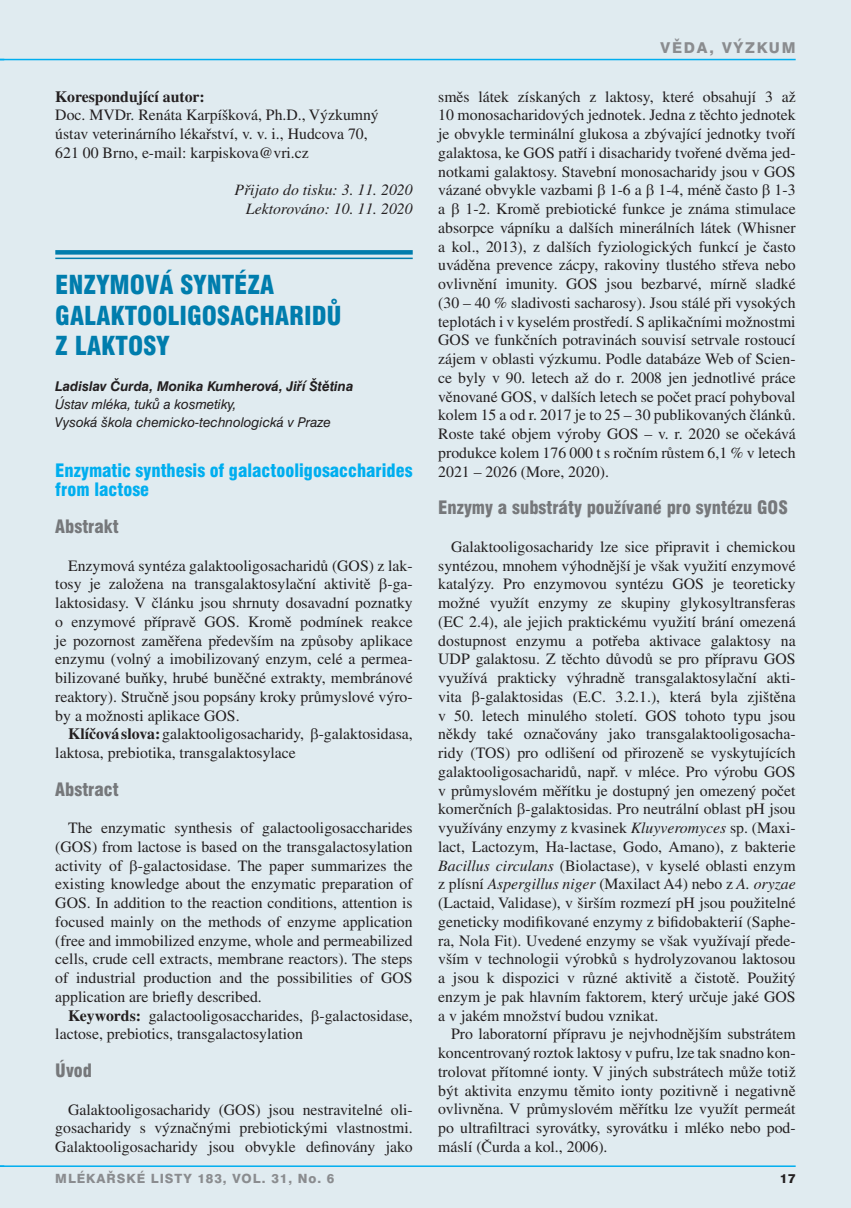
<style>
.page{position:relative;width:851px;height:1208px;background:#fff}
.page>*{position:absolute;margin:0;border:0;box-sizing:border-box;transform-origin:0 0}
.t1{font:900 condensed 25.5px/30.6px "Swiss 721 BTCE";color:#007dad}
.t2{font:900 condensed 18px "Swiss 721 BTCE";color:#76787b}
.t3{font:900 condensed 18px/18.8px "Swiss 721 BTCE";color:#00aeef}
.t4{font:15.75px/18.8px "Times CE";color:#231f20;text-align:justify}
.t5{font:italic 15.75px/18.8px "Times CE";color:#231f20;text-align:right}
.t6{font:700 15.75px "Times CE";color:#231f20}
.t7{font:800 15px "Swiss 721 BTCE";letter-spacing:.12em;color:#8a8c8f}
.t8{font:italic 13.5px/18px "Swiss 721 BTCE";color:#231f20}
.t9{font:italic 700 13.5px "Swiss 721 BTCE";color:#231f20}
.t10{font:800 12.75px "Swiss 721 BTCE";letter-spacing:.075em;color:#8a8c8f}
.t11{font:800 12.75px "Swiss 721 BTCE";color:#231f20}
.s1{font-weight:700}
.s2{font-style:italic}
</style>
<div class="page">
<div style="left:0;top:0;width:850px;height:1208px;background:#e0ebf0"></div>
<hr style="left:0;top:59px;width:795px;height:1px;background:#00aeef">
<hr style="left:0;top:1165px;width:795px;height:2px;background:#00aeef">
<div style="left:55px;top:250px;width:357px;height:5px;background:#007dad"></div>
<hr style="left:55px;top:258px;width:357px;height:1px;background:#007dad">
<p class="t6" style="left:55px;top:87px;width:151px">Korespondující autor:</p>
<p class="t4" style="left:55px;top:106px;width:325px;text-align:left">Doc. MVDr. Renáta Karpíšková, Ph.D., Výzkumný ústav veterinárního lékařství, v. v. i., Hudcova 70,<br>621 00 Brno, e-mail: karpiskova@vri.cz</p>
<p class="t5" style="left:234px;top:181px;width:180px">Přijato do tisku: 3. 11. 2020<br>Lektorováno: 10. 11. 2020</p>
<h1 class="t1" style="left:55px;top:269px;width:288px">Enzymová syntéza galaktooligosacharidů z laktosy</h1>
<p class="t9" style="left:55px;top:377px;width:300px">Ladislav Čurda, Monika Kumherová, Jiří Štětina</p>
<p class="t8" style="left:55px;top:395px;width:277px">Ústav mléka, tuků a kosmetiky,<br>Vysoká škola chemicko-technologická v Praze</p>
<p class="t3" style="left:55px;top:460px;width:359px">Enzymatic synthesis of galactooligosaccharides from lactose</p>
<p class="t2" style="left:55px;top:514px;width:65px">Abstrakt</p>
<p class="t4" style="left:55px;top:556px;width:359px;text-align:left;text-indent:13px">Enzymová syntéza galaktooligosacharidů (GOS) z lak-- tosy je založena na transgalaktosylační aktivitě -ga&shy;laktosidasy. V článku jsou shrnuty dosavadní poznatky o enzymové přípravě GOS. Kromě podmínek reakce je pozornost zaměřena především na způsoby aplikace enzymu (volný a imobilizovaný enzym, celé a permea&shy;bilizované buňky, hrubé buněčné extrakty, membránové reaktory). Stručně jsou popsány kroky průmyslové výro&shy;by a možnosti aplikace GOS.</p>
<p class="t4" style="left:55px;top:724px;width:359px;text-indent:13px"><span class="s1">Klíčová slova:</span> galaktooligosacharidy, β -galaktosidasa, laktosa, prebiotika, transgalaktosylace</p>
<p class="t2" style="left:55px;top:777px;width:65px">Abstract</p>
<p class="t4" style="left:55px;top:818px;width:359px;text-indent:13px">The enzymatic synthesis of galactooligosaccharides (GOS) from lactose is based on the transgalactosylation activity of -galactosidase. The paper summarizes the existing knowledge about the enzymatic preparation of GOS. In addition to the reaction conditions, attention is focused mainly on the methods of enzyme application (free and immobilized enzyme, whole and permeabilized cells, crude cell extracts, membrane reactors). The steps of industrial production and the possibilities of GOS application are briefly described.</p>
<p class="t4" style="left:55px;top:1005px;width:359px;text-indent:13px"><span class="s1">Keywords:</span> galactooligosaccharides, -galactosidase, lactose, prebiotics, transgalactosylation</p>
<p class="t2" style="left:55px;top:1058px;width:38px">Úvod</p>
<p class="t4" style="left:55px;top:1099px;width:359px;text-indent:13px">Galaktooligosacharidy (GOS) jsou nestravitelné oli&shy;gosacharidy s význačnými prebiotickými vlastnostmi.<br>Galaktooligosacharidy jsou obvykle definovány jako</p>
<p class="t7" style="left:660px;top:38px;width:137px">VĚDA, VÝZKUM</p>
<p class="t4" style="left:438px;top:87px;width:359px">směs látek získaných z laktosy, které obsahují 3 až 10 monosacharidových jednotek. Jedna z těchto jednotek je obvykle terminální glukosa a zbývající jednotky tvoří galaktosa, ke GOS patří i disacharidy tvořené dvěma jed&shy;notkami galaktosy. Stavební monosacharidy jsou v GOS vázané obvykle vazbami 1-6 a 1-4, méně často 1-3 a</p>
<p class="t4" style="left:438px;top:199px;width:359px;text-indent:27px">1-2. Kromě prebiotické funkce je známa stimulace absorpce vápníku a dalších minerálních látek (Whisner a kol., 2013), z dalších fyziologických funkcí je často uváděna prevence zácpy, rakoviny tlustého střeva nebo ovlivnění imunity. GOS jsou bezbarvé, mírně sladké (30 – 40 % sladivosti sacharosy). Jsou stálé při vysokých teplotách i v kyselém prostředí. S aplikačními možnostmi GOS ve funkčních potravinách souvisí setrvale rostoucí zájem v oblasti výzkumu. Podle databáze Web of Scien&shy;ce byly v 90. letech až do r. 2008 jen jednotlivé práce věnované GOS, v dalších letech se počet prací pohyboval kolem 15 a od r. 2017 je to 25 – 30 publikovaných článků.<br>Roste také objem výroby GOS – v. r. 2020 se očekává produkce kolem 176 000 t s ročním růstem 6,1 % v letech 2021 – 2026 (More, 2020).</p>
<p class="t2" style="left:438px;top:496px;width:324px">Enzymy a substráty používané pro syntézu GOS</p>
<p class="t4" style="left:438px;top:537px;width:359px;text-indent:13px">Galaktooligosacharidy lze sice připravit i chemickou syntézou, mnohem výhodnější je však využití enzymové katalýzy. Pro enzymovou syntézu GOS je teoreticky možné využít enzymy ze skupiny glykosyltransferas (EC 2.4), ale jejich praktickému využití brání omezená dostupnost enzymu a potřeba aktivace galaktosy na UDP galaktosu. Z těchto důvodů se pro přípravu GOS využívá prakticky výhradně transgalaktosylační akti&shy;vita -galaktosidas (E.C. 3.2.1.), která byla zjištěna v 50. letech minulého století. GOS tohoto typu jsou někdy také označovány jako transgalaktooligosacha&shy;ridy (TOS) pro odlišení od přirozeně se vyskytujících galaktooligosacharidů, např. v mléce. Pro výrobu GOS v průmyslovém měřítku je dostupný jen omezený počet komerčních -galaktosidas. Pro neutrální oblast pH jsou využívány enzymy z kvasinek <span class="s2">Kluyveromyces</span> sp. (Maxi&shy;lact, Lactozym, Ha-lactase, Godo, Amano), z bakterie <span class="s2">Bacillus circulans</span> (Biolactase), v kyselé oblasti enzym z plísní <span class="s2">Aspergillus niger</span> (Maxilact A4) nebo z <span class="s2">A. oryzae </span>(Lactaid, Validase), v širším rozmezí pH jsou použitelné geneticky modifikované enzymy z bifidobakterií (Saphe&shy;ra, Nola Fit). Uvedené enzymy se však využívají přede&shy;vším v technologii výrobků s hydrolyzovanou laktosou a jsou k dispozici v různé aktivitě a čistotě. Použitý enzym je pak hlavním faktorem, který určuje jaké GOS a v jakém množství budou vznikat.</p>
<p class="t4" style="left:438px;top:1024px;width:359px;text-indent:13px">Pro laboratorní přípravu je nejvhodnějším substrátem koncentrovaný roztok laktosy v pufru, lze tak snadno kon&shy;trolovat přítomné ionty. V jiných substrátech může totiž být aktivita enzymu těmito ionty pozitivně i negativně ovlivněna. V průmyslovém měřítku lze využít permeát po ultrafiltraci syrovátky, syrovátku i mléko nebo pod&shy;máslí (Čurda a kol., 2006).</p>
<p class="t10" style="left:55px;top:1170px;width:280px">MLÉKAŘSKÉ LISTY 183, VOL. 31, NO. 6</p>
<p class="t11" style="left:779px;top:1170px;width:18px">17</p>
</div>
